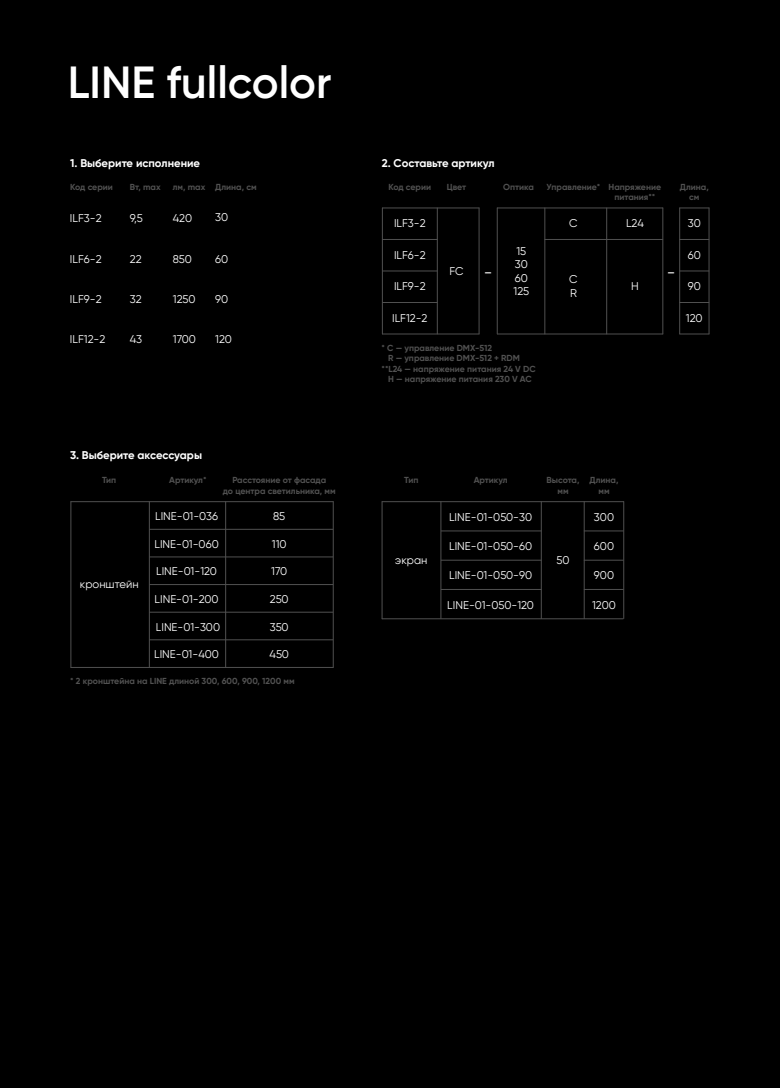
<style>
.page{position:relative;width:780px;height:1088px;background:#000}
.page>*{position:absolute;margin:0;border:0;box-sizing:border-box;transform-origin:0 0}
.t1{font:600 45px "Gilroy";color:#fff}
.t2{font:16.75px "Gilroy";color:#fff}
.t3{font:11.25px/13.5px "Gilroy";color:#fff}
.t4{font:700 11.25px "Gilroy";color:#fff}
.t5{font:700 8.75px/10.5px "Gilroy";color:#515151;text-align:center}
</style>
<div class="page">
<hr style="left:544px;top:208px;width:1px;height:126px;background:#515151">
<hr style="left:606px;top:208px;width:1px;height:126px;background:#515151">
<hr style="left:662px;top:208px;width:1px;height:126px;background:#515151">
<hr style="left:497px;top:208px;width:1px;height:126px;background:#515151">
<hr style="left:497px;top:208px;width:165px;height:1px;background:#515151">
<hr style="left:497px;top:334px;width:165px;height:1px;background:#515151">
<hr style="left:708px;top:208px;width:1px;height:126px;background:#515151">
<hr style="left:679px;top:208px;width:1px;height:126px;background:#515151">
<hr style="left:679px;top:208px;width:30px;height:1px;background:#515151">
<hr style="left:679px;top:334px;width:30px;height:1px;background:#515151">
<hr style="left:478px;top:208px;width:1px;height:126px;background:#515151">
<hr style="left:437px;top:208px;width:1px;height:126px;background:#515151">
<hr style="left:382px;top:208px;width:97px;height:1px;background:#515151">
<hr style="left:382px;top:334px;width:97px;height:1px;background:#515151">
<hr style="left:382px;top:208px;width:1px;height:126px;background:#515151">
<hr style="left:382px;top:239px;width:55px;height:1px;background:#515151">
<hr style="left:382px;top:271px;width:55px;height:1px;background:#515151">
<hr style="left:382px;top:302px;width:55px;height:1px;background:#515151">
<svg style="left:680px;top:239px;width:28px;height:1px"></svg>
<hr style="left:544px;top:239px;width:118px;height:1px;background:#515151">
<svg style="left:679px;top:271px;width:29px;height:1px"></svg>
<svg style="left:680px;top:302px;width:28px;height:1px"></svg>
<hr style="left:333px;top:502px;width:1px;height:165px;background:#515151">
<hr style="left:225px;top:502px;width:1px;height:165px;background:#515151">
<hr style="left:149px;top:502px;width:1px;height:165px;background:#515151">
<hr style="left:71px;top:502px;width:1px;height:165px;background:#515151">
<hr style="left:71px;top:501px;width:262px;height:1px;background:#515151">
<hr style="left:150px;top:529px;width:183px;height:1px;background:#515151">
<hr style="left:150px;top:557px;width:183px;height:1px;background:#515151">
<hr style="left:150px;top:584px;width:183px;height:1px;background:#515151">
<hr style="left:150px;top:612px;width:183px;height:1px;background:#515151">
<hr style="left:150px;top:639px;width:183px;height:1px;background:#515151">
<hr style="left:71px;top:667px;width:262px;height:1px;background:#515151">
<hr style="left:584px;top:502px;width:1px;height:116px;background:#515151">
<hr style="left:623px;top:502px;width:1px;height:116px;background:#515151">
<hr style="left:541px;top:502px;width:1px;height:116px;background:#515151">
<hr style="left:440px;top:502px;width:1px;height:116px;background:#515151">
<hr style="left:382px;top:502px;width:1px;height:117px;background:#515151">
<hr style="left:382px;top:501px;width:241px;height:1px;background:#515151">
<hr style="left:441px;top:531px;width:100px;height:1px;background:#515151">
<hr style="left:441px;top:560px;width:100px;height:1px;background:#515151">
<hr style="left:441px;top:589px;width:100px;height:1px;background:#515151">
<hr style="left:382px;top:618px;width:241px;height:1px;background:#515151">
<hr style="left:584px;top:531px;width:39px;height:1px;background:#515151">
<hr style="left:584px;top:560px;width:39px;height:1px;background:#515151">
<hr style="left:584px;top:589px;width:39px;height:1px;background:#515151">
<h1 class="t1" style="left:68px;top:55px;width:265px">LINE fullcolor</h1>
<p class="t4" style="left:70px;top:156px;width:131px">1. Выберите исполнение</p>
<p class="t5" style="left:130px;top:181px;width:32px">Вт, max</p>
<p class="t5" style="left:173px;top:181px;width:85px">лм, max Длина, см</p>
<p class="t3" style="left:215px;top:210px;width:15px">30</p>
<p class="t3" style="left:215px;top:252px;width:15px">60</p>
<p class="t3" style="left:215px;top:293px;width:15px">90</p>
<p class="t3" style="left:215px;top:333px;width:18px">120</p>
<p class="t5" style="left:70px;top:181px;width:44px">Код серии</p>
<p class="t3" style="left:70px;top:211px;width:33px">ILF3-2</p>
<p class="t3" style="left:70px;top:252px;width:33px">ILF6-2</p>
<p class="t3" style="left:70px;top:293px;width:33px">ILF9-2</p>
<p class="t3" style="left:70px;top:333px;width:37px">ILF12-2</p>
<p class="t3" style="left:130px;top:211px;width:15px">9,5</p>
<p class="t3" style="left:130px;top:252px;width:13px">22</p>
<p class="t3" style="left:130px;top:293px;width:13px">32</p>
<p class="t3" style="left:130px;top:333px;width:14px">43</p>
<p class="t3" style="left:173px;top:211px;width:21px">420</p>
<p class="t3" style="left:173px;top:252px;width:20px">850</p>
<p class="t3" style="left:173px;top:293px;width:24px">1250</p>
<p class="t3" style="left:173px;top:333px;width:25px">1700</p>
<p class="t4" style="left:70px;top:448px;width:133px">3. Выберите аксессуары</p>
<p class="t5" style="left:102px;top:475px;width:16px">Тип</p>
<p class="t5" style="left:169px;top:475px;width:39px">Артикул*</p>
<p class="t3" style="left:155px;top:509px;width:64px">LINE-01-036</p>
<p class="t5" style="left:223px;top:475px;width:114px">Расстояние от фасада<br>до центра светильника, мм</p>
<p class="t3" style="left:273px;top:509px;width:14px">85</p>
<p class="t3" style="left:272px;top:537px;width:16px">110</p>
<p class="t3" style="left:271px;top:565px;width:17px">170</p>
<p class="t3" style="left:270px;top:592px;width:20px">250</p>
<p class="t3" style="left:270px;top:620px;width:20px">350</p>
<p class="t3" style="left:269px;top:647px;width:21px">450</p>
<p class="t5" style="left:70px;top:676px;width:226px">* 2 кронштейна на LINE длиной 300, 600, 900, 1200 мм</p>
<p class="t3" style="left:154px;top:537px;width:66px">LINE-01-060</p>
<p class="t3" style="left:156px;top:565px;width:62px">LINE-01-120</p>
<p class="t3" style="left:154px;top:592px;width:66px">LINE-01-200</p>
<p class="t3" style="left:156px;top:620px;width:66px">LINE-01-300</p>
<p class="t3" style="left:154px;top:647px;width:66px">LINE-01-400</p>
<p class="t3" style="left:80px;top:577px;width:60px">кронштейн</p>
<p class="t4" style="left:382px;top:156px;width:114px">2. Составьте артикул</p>
<p class="t5" style="left:388px;top:181px;width:44px">Код серии</p>
<p class="t5" style="left:447px;top:181px;width:21px">Цвет</p>
<p class="t5" style="left:503px;top:181px;width:32px">Оптика</p>
<p class="t5" style="left:614px;top:181px;width:48px;text-align:left;text-indent:-68px">Управление* Напряжение питания**</p>
<p class="t5" style="left:679px;top:181px;width:30px">Длина, см</p>
<p class="t3" style="left:394px;top:216px;width:33px">ILF3-2</p>
<p class="t3" style="left:394px;top:248px;width:33px">ILF6-2</p>
<p class="t3" style="left:394px;top:279px;width:33px">ILF9-2</p>
<p class="t3" style="left:392px;top:311px;width:37px">ILF12-2</p>
<p class="t3" style="left:449px;top:264px;width:16px">FC</p>
<p class="t3" style="left:569px;top:216px;width:10px">C</p>
<p class="t3" style="left:626px;top:216px;width:19px">L24</p>
<p class="t3" style="left:513px;top:244px;width:17px">15<br>30<br>60<br>125</p>
<h2 class="t2" style="left:484px;top:262px;width:10px">-</h2>
<h2 class="t2" style="left:667px;top:262px;width:10px">-</h2>
<p class="t3" style="left:569px;top:273px;width:10px">C<br>R</p>
<p class="t3" style="left:631px;top:279px;width:9px">Н</p>
<p class="t5" style="left:381px;top:342px;width:112px">* С — управление DMX-512</p>
<p class="t5" style="left:388px;top:353px;width:133px">R — управление DMX-512 + RDM</p>
<p class="t5" style="left:381px;top:363px;width:156px">**L24 — напряжение питания 24 V DC</p>
<p class="t5" style="left:388px;top:374px;width:145px">H — напряжение питания 230 V AC</p>
<p class="t3" style="left:687px;top:216px;width:15px">30</p>
<p class="t3" style="left:687px;top:248px;width:15px">60</p>
<p class="t3" style="left:687px;top:279px;width:15px">90</p>
<p class="t3" style="left:686px;top:311px;width:18px">120</p>
<p class="t5" style="left:404px;top:475px;width:16px">Тип</p>
<p class="t5" style="left:473px;top:475px;width:35px">Артикул</p>
<p class="t3" style="left:449px;top:510px;width:85px">LINE-01-050-30</p>
<p class="t3" style="left:395px;top:553px;width:34px">экран</p>
<p class="t3" style="left:449px;top:539px;width:85px">LINE-01-050-60</p>
<p class="t3" style="left:449px;top:569px;width:85px">LINE-01-050-90</p>
<p class="t3" style="left:447px;top:598px;width:88px">LINE-01-050-120</p>
<p class="t5" style="left:546px;top:475px;width:34px">Высота, мм</p>
<p class="t5" style="left:589px;top:475px;width:30px">Длина, мм</p>
<p class="t3" style="left:556px;top:553px;width:14px">50</p>
<p class="t3" style="left:594px;top:510px;width:22px">300</p>
<p class="t3" style="left:594px;top:539px;width:22px">600</p>
<p class="t3" style="left:594px;top:569px;width:22px">900</p>
<p class="t3" style="left:592px;top:598px;width:25px">1200</p>
</div>
